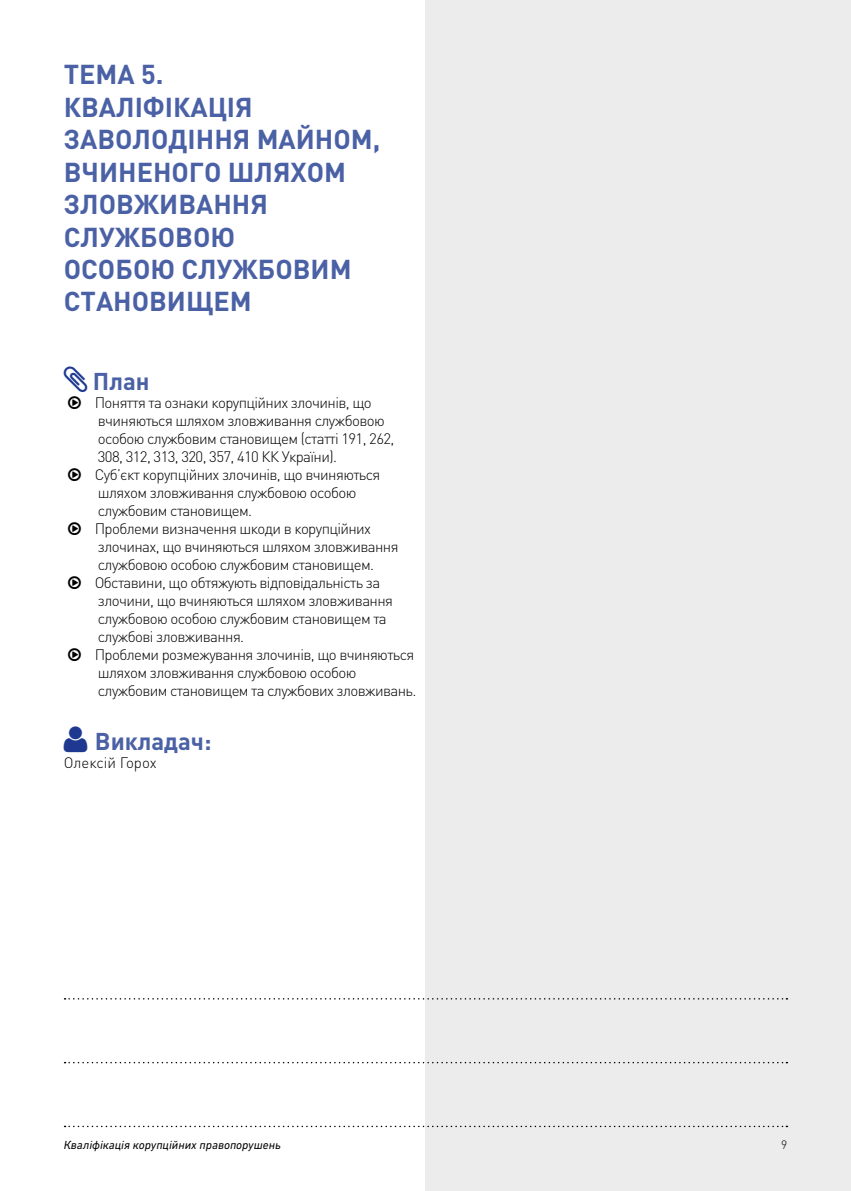
<style>
.page{position:relative;width:851px;height:1191px;background:#fff}
.page>*{position:absolute;margin:0;border:0;box-sizing:border-box;transform-origin:0 0}
.t1{font:700 27px/32.4px "DIN Pro";color:#4b61a5}
.t2{font:700 24px "DIN Pro";color:#4b61a5}
.t3{font:300 15px/18px "DIN Pro";letter-spacing:-.04em;color:#000}
.t4{font:300 15px "DIN Pro";color:#000}
.t5{font:italic 12px "DIN Next CYR";color:#000}
.t6{font:300 12px "DIN Pro";color:#000}
</style>
<div class="page">
<div style="left:425px;top:0;width:425px;height:1191px;background:#ececed"></div>
<svg style="left:65px;top:1061px;width:722px;height:2px"></svg>
<svg style="left:65px;top:998px;width:722px;height:1px"></svg>
<svg style="left:65px;top:1125px;width:722px;height:2px"></svg>
<h1 class="t1" style="left:64px;top:57px;width:318px">Тема 5.<br>Кваліфікація заволодіння майном , вчиненого шляхом зловживання службовою<br>особою службовим становищем</h1>
<h2 class="t2" style="left:93px;top:365px;width:58px">План</h2>
<p class="t3" style="left:95px;top:393px;width:323px">Поняття та ознаки корупційних злочинів, що вчиняються шляхом зловживання службовою особою службовим становищем (статті 191, 262, 308, 312, 313, 320, 357, 410 КК України).<br>Суб’єкт корупційних злочинів, що вчиняються шляхом зловживання службовою особою службовим становищем.<br>Проблеми визначення шкоди в корупційних злочинах, що вчиняються шляхом зловживання службовою особою службовим становищем.<br>Обставини, що обтяжують відповідальність за злочини, що вчиняються шляхом зловживання службовою особою службовим становищем та службові зловживання.<br>Проблеми розмежування злочинів, що вчиняються шляхом зловживання службовою особою службовим становищем та службових зловживань.</p>
<h2 class="t2" style="left:95px;top:725px;width:118px">Викладач:</h2>
<p class="t4" style="left:64px;top:752px;width:94px">Олексій Горох</p>
<p class="t5" style="left:64px;top:1138px;width:218px">Кваліфікація корупційних правопорушень</p>
<p class="t6" style="left:780px;top:1136px;width:8px">9</p>
</div>
